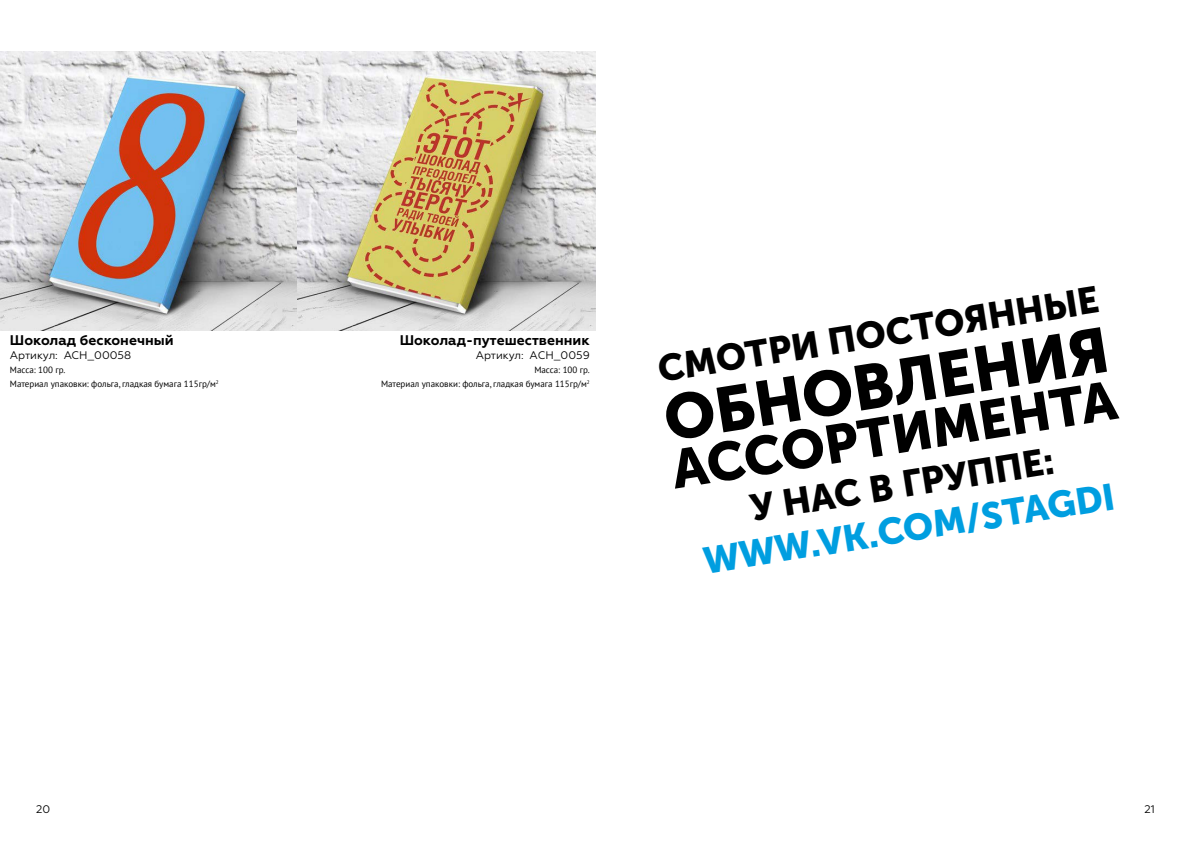
<style>
.page{position:relative;width:1191px;height:842px;background:#fff}
.page>*{position:absolute;margin:0;border:0;box-sizing:border-box;transform-origin:0 0}
.t1{font:63px "Museo Sans Cyrl 900";color:#000}
.t2{font:54px "Museo Sans Cyrl 900";color:#000}
.t3{font:37px "Museo Sans Cyrl 900";color:#000}
.t4{font:37px "Museo Sans Cyrl 900";color:#009ee0}
.t5{font:700 14px "Geometria";color:#000}
.t6{font:11px "Geometria";color:#000}
.t7{font:9px/14px "PT Sans";color:#000}
</style>
<div class="page">
<img style="left:0;top:52px;width:595px;height:278px">
<h3 class="t5" style="left:10px;top:332px;width:165px">Шоколад бесконечный</h3>
<p class="t6" style="left:10px;top:348px;width:123px">Артикул: ACH_00058</p>
<p class="t7" style="left:10px;top:362px;width:210px">Масса: 100 гр.<br>Материал упаковки: фольга, гладкая бумага 115гр/м<sup>2</sup></p>
<h3 class="t5" style="left:400px;top:332px;width:191px">Шоколад-путешественник</h3>
<p class="t6" style="left:476px;top:348px;width:116px">Артикул: АCH_0059</p>
<p class="t7" style="left:381px;top:362px;width:210px;text-align:right">Масса: 100 гр.<br>Материал упаковки: фольга, гладкая бумага 115гр/м<sup>2</sup></p>
<h3 class="t3" style="left:655px;top:348px;width:447px;rotate:-9deg">СМОТРИ ПОСТОЯННЫЕ</h3>
<h1 class="t1" style="left:658px;top:384px;width:451px;rotate:-9deg">ОБНОВЛЕНИЯ</h1>
<h2 class="t2" style="left:667px;top:440px;width:451px;rotate:-9deg">АССОРТИМЕНТА</h2>
<h3 class="t3" style="left:747px;top:488px;width:308px;rotate:-9deg">У НАС В ГРУППЕ:</h3>
<h3 class="t4" style="left:700px;top:540px;width:417px;rotate:-9deg">WWW.VK.COM/STAGDI</h3>
<p class="t6" style="left:36px;top:803px;width:16px">20</p>
<p class="t6" style="left:1144px;top:803px;width:12px">21</p>
</div>
